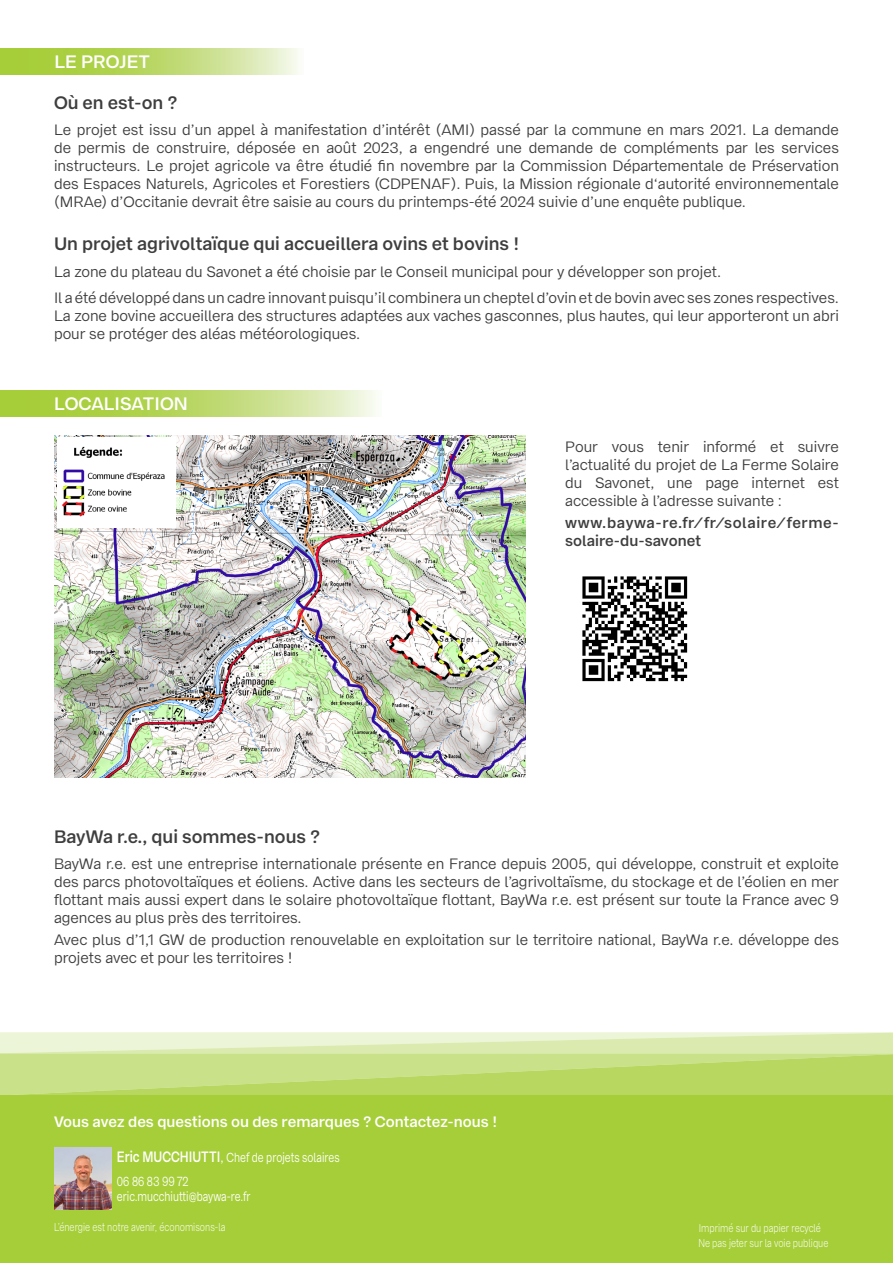
<style>
.page{position:relative;width:893px;height:1263px;background:#fff}
.page>*{position:absolute;margin:0;border:0;box-sizing:border-box;transform-origin:0 0}
.t1{font:600 18px "Bay Wa Sans";color:#3e3e3f}
.t2{font:600 18px "Bay Wa Sans";color:#fff}
.t3{font:15px/18px "Bay Wa Sans";color:#3e3e3f;text-align:justify}
.t4{font:600 15px/18px "Bay Wa Sans";letter-spacing:.03em;color:#3e3e3f}
.t5{font:600 15px "Bay Wa Sans";color:#fff}
.t6{font:13.2px "Bay Wa Sans";color:#fff;scale:.8 1}
.t7{font:300 11.25px "Bay Wa Sans";color:#fff;scale:.8 1}
.s1{font-weight:600;font-size:15px}
.s2{font-size:15px}
</style>
<div class="page">
<svg style="left:0;top:1032px;width:893px;height:64px;background:#cce28f"></svg>
<div style="left:0;top:1096px;width:893px;height:167px;background:#a6ce39"></div>
<img style="left:55px;top:1148px;width:56px;height:61px">
<svg style="left:0;top:49px;width:299px;height:26px;background:#bfda73"></svg>
<img style="left:582px;top:576px;width:106px;height:106px">
<svg style="left:0;top:391px;width:376px;height:26px;background:#bfda72"></svg>
<img style="left:54px;top:435px;width:472px;height:342px">
<img style="left:57px;top:437px;width:119px;height:90px">
<p class="t2" style="left:55px;top:51px;width:97px">LE PROJET</p>
<p class="t1" style="left:54px;top:91px;width:125px">Où en est-on ?</p>
<p class="t3" style="left:54px;top:121px;width:786px">Le projet est issu d’un appel à manifestation d’intérêt (AMI) passé par la commune en mars 2021. La demande de permis de construire, déposée en août 2023, a engendré une demande de compléments par les services instructeurs. Le projet agricole va être étudié fin novembre par la Commission Départementale de Préservation des Espaces Naturels, Agricoles et Forestiers (CDPENAF). Puis, la Mission régionale d‘autorité environnementale (MRAe) d’Occitanie devrait être saisie au cours du printemps-été 2024 suivie d’une enquête publique.</p>
<p class="t1" style="left:54px;top:233px;width:467px">Un projet agrivoltaïque qui accueillera ovins et bovins !</p>
<p class="t3" style="left:54px;top:263px;width:669px">La zone du plateau du Savonet a été choisie par le Conseil municipal pour y développer son projet.</p>
<p class="t3" style="left:54px;top:289px;width:786px">Il a été développé dans un cadre innovant puisqu’il combinera un cheptel d’ovin et de bovin avec ses zones respectives.<br>La zone bovine accueillera des structures adaptées aux vaches gasconnes, plus hautes, qui leur apporteront un abri pour se protéger des aléas météorologiques.</p>
<p class="t2" style="left:54px;top:392px;width:135px">LOCALISATION</p>
<p class="t3" style="left:565px;top:437px;width:275px">Pour vous tenir informé et suivre l’actualité du projet de La Ferme Solaire du Savonet, une page internet est accessible à l’adresse suivante :</p>
<p class="t4" style="left:565px;top:514px;width:275px">www.baywa-re.fr/fr/solaire/ferme&shy;solaire-du-savonet</p>
<p class="t1" style="left:54px;top:825px;width:268px">BayWa r.e., qui sommes-nous ?</p>
<p class="t3" style="left:54px;top:855px;width:787px">BayWa r.e. est une entreprise internationale présente en France depuis 2005, qui développe, construit et exploite des parcs photovoltaïques et éoliens. Active dans les secteurs de l’agrivoltaïsme, du stockage et de l’éolien en mer flottant mais aussi expert dans le solaire photovoltaïque flottant, BayWa r.e. est présent sur toute la France avec 9 agences au plus près des territoires.</p>
<p class="t3" style="left:54px;top:931px;width:786px">Avec plus d’1,1 GW de production renouvelable en exploitation sur le territoire national, BayWa r.e. développe des projets avec et pour les territoires !</p>
<p class="t5" style="left:54px;top:1113px;width:445px">Vous avez des questions ou des remarques ? Contactez-nous !</p>
<p class="t6" style="left:117px;top:1149px;width:280px"><span class="s1">Eric MUCCHIUTTI</span><span class="s2">,</span> Chef de projets solaires</p>
<p class="t6" style="left:117px;top:1173px;width:91px">06 86 83 99 72</p>
<p class="t6" style="left:117px;top:1188px;width:168px">eric.mucchiutti@baywa-re.fr</p>
<p class="t7" style="left:54px;top:1221px;width:216px">L’énergie est notre avenir, économisons-la</p>
<p class="t7" style="left:699px;top:1221px;width:154px">Imprimé sur du papier recyclé</p>
<p class="t7" style="left:698px;top:1237px;width:164px">Ne pas jeter sur la voie publique</p>
</div>
